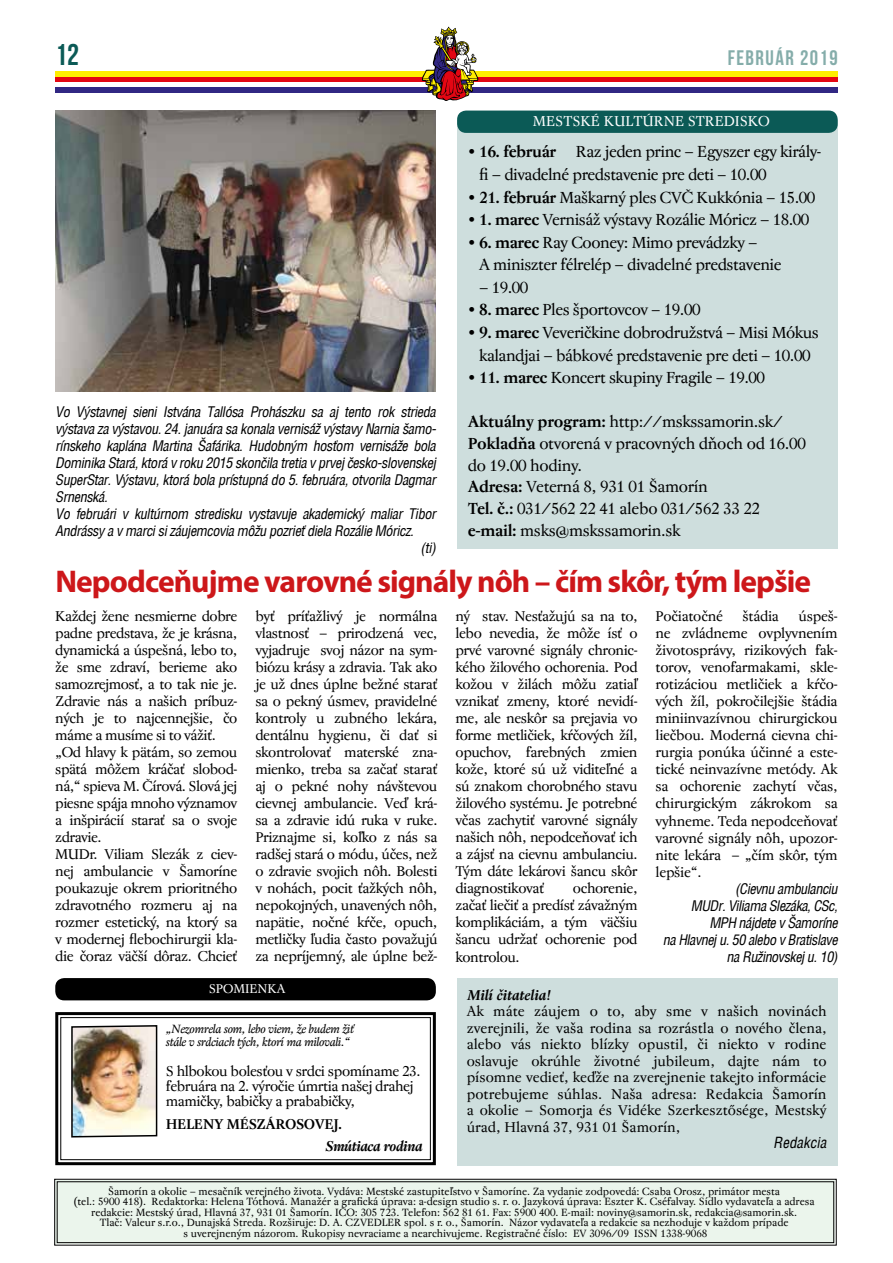
<style>
.page{position:relative;width:893px;height:1263px;background:#fff}
.page>*{position:absolute;margin:0;border:0;box-sizing:border-box;transform-origin:0 0}
.t1{font:700 31.5px "Myriad Pro";letter-spacing:-.03em;color:#cd171a}
.t2{font:30px "Bebas Neue";color:#0b5a56}
.t3{font:21px "Bebas Neue";letter-spacing:.07em;color:#85adaa}
.t4{font:16.05px/21.6px "Regent Pro";letter-spacing:-.03em;color:#000}
.t5{font:italic 15px "Switzerland Condensed";color:#000}
.t6{font:14.4px "Regent Pro";letter-spacing:-.005em;color:#fff}
.t7{font:14.25px/17px "Regent Pro";letter-spacing:-.03em;color:#000;text-align:justify}
.t8{font:italic 14.25px/17px "Switzerland Condensed";letter-spacing:-.03em;color:#000;text-align:right}
.t9{font:700 14.25px "Regent Pro";letter-spacing:-.03em;color:#000}
.t10{font:italic 700 14.25px "Regent Pro";color:#000}
.t11{font:italic 700 14.25px "Regent Pro";letter-spacing:-.02em;color:#000}
.t12{font:12.75px "Regent Pro";letter-spacing:-.005em;color:#fff}
.t13{font:italic 12px/13.5px "Regent Pro";letter-spacing:-.03em;color:#000}
.t14{font:10.5px/10.5px "Regent Pro";letter-spacing:-.005em;color:#000;text-align:center}
.s1{font-family:"Gotham";font-weight:700}
.s2{font-weight:700}
</style>
<div class="page">
<div style="left:55px;top:71px;width:783px;height:6px;background:#ffed00"></div>
<div style="left:55px;top:77px;width:783px;height:5px;background:#e30613"></div>
<div style="left:55px;top:87px;width:783px;height:6px;background:#312783"></div>
<svg style="left:422px;top:27px;width:56px;height:74px"></svg>
<div style="left:457px;top:978px;width:381px;height:187px;background:#cededd"></div>
<div style="left:54px;top:1179px;width:783px;height:66px;background:#ebf5ec"></div>
<div style="left:57px;top:1181px;width:777px;height:62px;border:1px solid #000"></div>
<div style="left:457px;top:121px;width:381px;height:428px;background:#cededd"></div>
<div style="left:457px;top:111px;width:381px;height:22px;background:#0b5a56;border-radius:9px"></div>
<div style="left:55px;top:978px;width:381px;height:22px;background:#000;border-radius:9px"></div>
<svg style="left:55px;top:1012px;width:381px;height:154px"></svg>
<div style="left:60px;top:1017px;width:371px;height:143px;border:1px solid #000"></div>
<img style="left:70px;top:1024px;width:88px;height:114px">
<img style="left:55px;top:111px;width:381px;height:280px">
<h2 class="t2" style="left:55px;top:38px;width:25px">12</h2>
<h3 class="t3" style="left:728px;top:46px;width:111px">FEBRUÁR 2019</h3>
<p class="t8" style="left:55px;top:403px;width:382px">Vo Výstavnej sieni Istvána Tallósa Prohászku sa aj tento rok strieda</p>
<p class="t8" style="left:55px;top:420px;width:382px">výstava za výstavou. 24. januára sa konala vernisáž výstavy Narnia šamo-</p>
<p class="t8" style="left:55px;top:437px;width:382px">rínskeho kaplána Martina Šafárika. Hudobným hosťom vernisáže bola</p>
<p class="t8" style="left:55px;top:454px;width:382px">Dominika Stará, ktorá v roku 2015 skončila tretia v prvej česko-slovenskej</p>
<p class="t8" style="left:55px;top:471px;width:382px">SuperStar. Výstavu, ktorá bola prístupná do 5. februára, otvorila Dagmar</p>
<p class="t8" style="left:55px;top:488px;width:54px">Srnenská.</p>
<p class="t8" style="left:55px;top:505px;width:382px">Vo februári v kultúrnom stredisku vystavuje akademický maliar Tibor</p>
<p class="t8" style="left:55px;top:522px;width:360px">Andrássy a v marci si záujemcovia môžu pozrieť diela Rozálie Móricz.</p>
<p class="t8" style="left:421px;top:539px;width:17px">(ti)</p>
<p class="t6" style="left:533px;top:113px;width:238px">MESTSKÉ KULTÚRNE STREDISKO</p>
<p class="t4" style="left:479px;top:141px;width:344px;line-height:22.6px;text-indent:-11px"><span class="s1">•</span> <span class="s2">16. február</span> Raz jeden princ – Egyszer egy király&shy;fi – divadelné predstavenie pre deti – 10.00</p>
<p class="t4" style="left:468px;top:187px;width:349px"><span class="s1">•</span> <span class="s2">21. február</span> Maškarný ples CVČ Kukkónia – 15.00</p>
<p class="t4" style="left:468px;top:209px;width:343px"><span class="s1">•</span> <span class="s2">1. marec</span> Vernisáž výstavy Rozálie Móricz – 18.00</p>
<p class="t4" style="left:479px;top:231px;width:304px;line-height:22.5px;text-indent:-11px"><span class="s1">•</span> <span class="s2">6. marec</span> Ray Cooney: Mimo prevádzky –<br>A miniszter félrelép – divadelné predstavenie</p>
<p class="t4" style="left:479px;top:277px;width:51px">– 19.00</p>
<p class="t4" style="left:468px;top:299px;width:234px"><span class="s1">•</span> <span class="s2">8. marec</span> Ples športovcov – 19.00</p>
<p class="t4" style="left:468px;top:322px;width:353px;line-height:22.5px;text-align:center"><span class="s1">•</span> <span class="s2">9. marec</span> Veveričkine dobrodružstvá – Misi Mókus kalandjai – bábkové predstavenie pre deti – 10.00</p>
<p class="t4" style="left:468px;top:367px;width:299px"><span class="s1">•</span> <span class="s2">11. marec</span> Koncert skupiny Fragile – 19.00</p>
<p class="t4" style="left:468px;top:411px;width:340px"><span class="s2">Aktuálny program:</span> http://mskssamorin.sk/ <span class="s2">Pokladňa</span> otvorená v pracovných dňoch od 16.00 do 19.00 hodiny.<br><span class="s2">Adresa:</span> Veterná 8, 931 01 Šamorín<br><span class="s2">Tel. č.:</span> 031/562 22 41 alebo 031/562 33 22 <span class="s2">e-mail:</span> msks@mskssamorin.sk</p>
<h1 class="t1" style="left:56px;top:561px;width:757px">Nepodceňujme varovné signály nôh – čím skôr, tým lepšie</h1>
<p class="t7" style="left:55px;top:608px;width:184px;text-align:left">Každej žene nesmierne dobre padne predstava, že je krásna, dynamická a úspešná, lebo to, že sme zdraví, berieme ako samozrejmosť, a to tak nie je.<br>Zdravie nás a našich príbuz&shy;ných je to najcennejšie, čo máme a musíme si to vážiť. „Od hlavy k pätám, so zemou spätá môžem kráčať slobod&shy;ná,“ spieva M. Čírová. Slová jej piesne spája mnoho významov a inšpirácií starať sa o svoje zdravie.<br>MUDr. Viliam Slezák z ciev&shy;nej ambulancie v Šamoríne poukazuje okrem prioritného zdravotného rozmeru aj na rozmer estetický, na ktorý sa v modernej flebochirurgii kla&shy;die čoraz väčší dôraz. Chcieť</p>
<p class="t7" style="left:255px;top:608px;width:184px">byť príťažlivý je normálna vlastnosť – prirodzená vec, vyjadruje svoj názor na sym&shy;biózu krásy a zdravia. Tak ako je už dnes úplne bežné starať sa o pekný úsmev, pravidelné kontroly u zubného lekára, dentálnu hygienu, či dať si skontrolovať materské zna&shy;mienko, treba sa začať starať aj o pekné nohy návštevou cievnej ambulancie. Veď krá&shy;sa a zdravie idú ruka v ruke.<br>Priznajme si, koľko z nás sa radšej stará o módu, účes, než o zdravie svojich nôh. Bolesti v nohách, pocit ťažkých nôh, nepokojných, unavených nôh, napätie, nočné kŕče, opuch, metličky ľudia často považujú za nepríjemný, ale úplne bež-</p>
<p class="t7" style="left:455px;top:608px;width:184px">ný stav. Nesťažujú sa na to, lebo nevedia, že môže ísť o prvé varovné signály chronic&shy;kého žilového ochorenia. Pod kožou v žilách môžu zatiaľ vznikať zmeny, ktoré nevidí&shy;me, ale neskôr sa prejavia vo forme metličiek, kŕčových žíl, opuchov, farebných zmien kože, ktoré sú už viditeľné a sú znakom chorobného stavu žilového systému. Je potrebné včas zachytiť varovné signály našich nôh, nepodceňovať ich a zájsť na cievnu ambulanciu.<br>Tým dáte lekárovi šancu skôr diagnostikovať</p>
<p class="t7" style="left:455px;top:880px;width:184px;text-indent:117px">ochorenie, začať liečiť a predísť závažným komplikáciám, a tým väčšiu šancu udržať ochorenie pod kontrolou.</p>
<p class="t7" style="left:656px;top:608px;width:69px">Počiatočné</p>
<p class="t7" style="left:743px;top:608px;width:38px">štádia</p>
<p class="t7" style="left:656px;top:608px;width:184px;text-indent:143px">úspeš&shy;ne zvládneme ovplyvnením životosprávy, rizikových fak&shy;torov, venofarmakami, skle&shy;rotizáciou metličiek a kŕčo&shy;vých žíl, pokročilejšie štádia miniinvazívnou chirurgickou liečbou. Moderná cievna chi&shy;rurgia ponúka účinné a este&shy;tické neinvazívne metódy. Ak sa ochorenie zachytí včas, chirurgickým zákrokom sa vyhneme. Teda nepodceňovať varovné signály nôh, upozor&shy;nite lekára – „čím skôr, tým lepšie“.</p>
<p class="t8" style="left:663px;top:880px;width:176px">(Cievnu ambulanciu<br>MUDr. Viliama Slezáka, CSc,<br>MPH nájdete v Šamoríne<br>na Hlavnej u. 50 alebo v Bratislave na Ružinovskej u. 10)</p>
<p class="t12" style="left:209px;top:982px;width:78px">SPOMIENKA</p>
<p class="t13" style="left:166px;top:1022px;width:190px">„Nezomrela som, lebo viem, že budem žiť stále v srdciach tých, ktorí ma milovali.“</p>
<p class="t7" style="left:166px;top:1064px;width:256px;line-height:15px;text-align:left">S hlbokou bolesťou v srdci spomíname 23. februára na 2. výročie úmrtia našej drahej mamičky, babičky a prababičky,</p>
<p class="t9" style="left:166px;top:1115px;width:178px">HELENY MÉSZÁROSOVEJ.</p>
<p class="t11" style="left:325px;top:1138px;width:99px">Smútiaca rodina</p>
<p class="t10" style="left:467px;top:986px;width:86px">Milí čitatelia!</p>
<p class="t7" style="left:467px;top:1003px;width:361px;line-height:16.5px">Ak máte záujem o to, aby sme v našich novinách zverejnili, že vaša rodina sa rozrástla o nového člena, alebo vás niekto blízky opustil, či niekto v rodine oslavuje okrúhle životné jubileum, dajte nám to písomne vedieť, keďže na zverejnenie takejto informácie potrebujeme súhlas. Naša adresa: Redakcia Šamorín a okolie – Somorja és Vidéke Szerkesztősége, Mestský úrad, Hlavná 37, 931 01 Šamorín,</p>
<p class="t5" style="left:773px;top:1134px;width:55px">Redakcia</p>
<p class="t14" style="left:74px;top:1186px;width:742px">Šamorín a okolie – mesačník verejného života. Vydáva: Mestské zastupiteľstvo v Šamoríne. Za vydanie zodpovedá: Csaba Orosz, primátor mesta<br>(tel.: 5900 418). Redaktorka: Helena Tóthová. Manažér a grafická úprava: a-design studio s. r. o. Jazyková úprava: Eszter K. Cséfalvay. Sídlo vydavateľa a adresa redakcie: Mestský úrad, Hlavná 37, 931 01 Šamorín. IČO: 305 723. Telefon: 562 81 61. Fax: 5900 400. E-mail: noviny@samorin.sk, redakcia@samorin.sk.<br>Tlač: Valeur s.r.o., Dunajská Streda. Rozširuje: D. A. CZVEDLER spol. s r. o., Šamorín. Názor vydavateľa a redakcie sa nezhoduje v každom prípade<br>s uverejneným názorom. Rukopisy nevraciame a nearchivujeme. Registračné číslo: EV 3096/09 ISSN 1338-9068</p>
</div>
